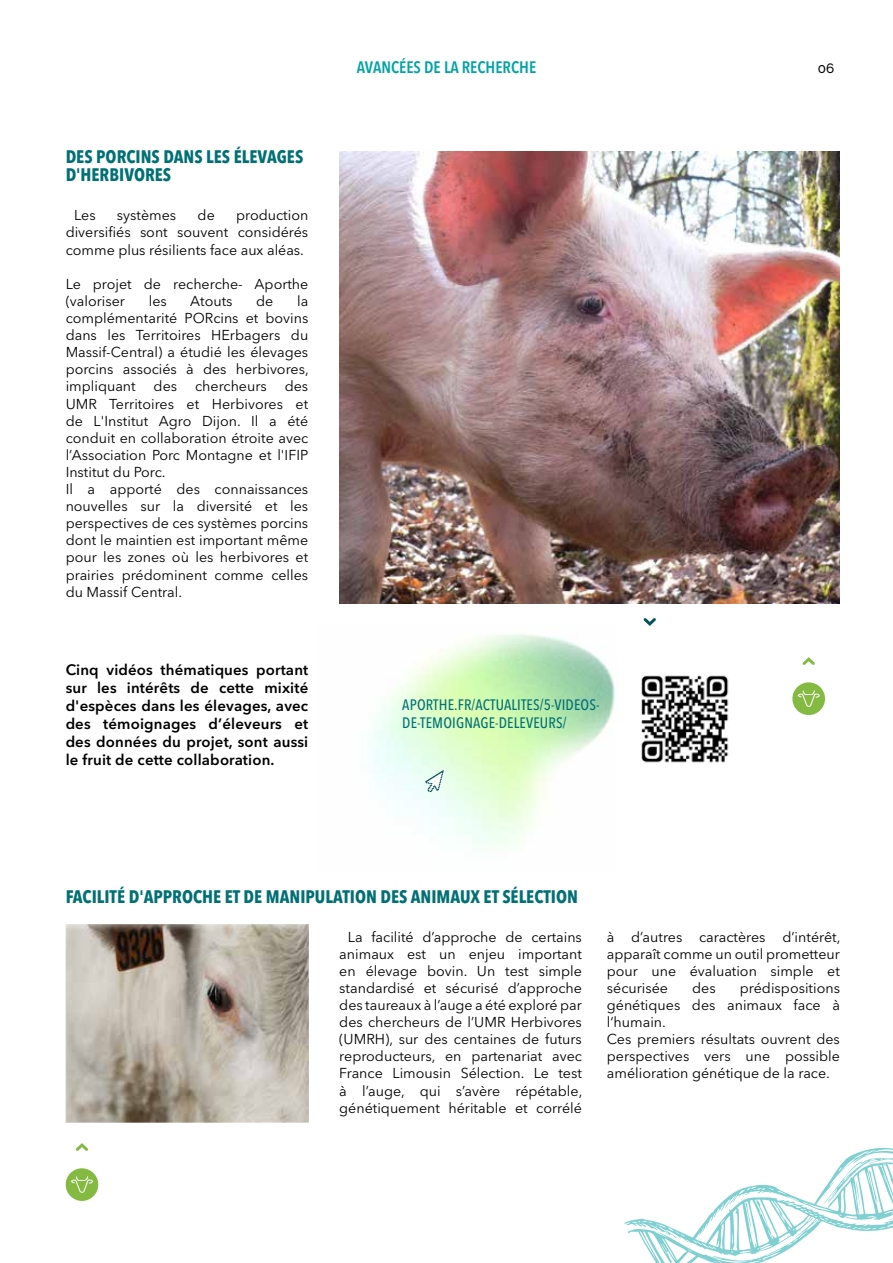
<style>
.page{position:relative;width:893px;height:1263px;background:#fff}
.page>*{position:absolute;margin:0;border:0;box-sizing:border-box;transform-origin:0 0}
.t1{font:700 condensed 18px/18px "Avenir Next LT Pro";color:#007075}
.t2{font:600 condensed 16.5px "Avenir Next LT Pro";color:#00a3a5}
.t3{font:600 15px/18px "Avenir Next LT Pro";letter-spacing:.01em;color:#000;text-align:justify}
.t4{font:500 condensed 15px/18px "Avenir Next LT Pro";letter-spacing:.01em;color:#007075}
.t5{font:14.25px/17.1px "Avenir Next LT Pro";color:#000;text-align:justify}
.t6{font:500 13.5px "Raleway";color:#000}
</style>
<div class="page">
<img style="left:371px;top:634px;width:244px;height:209px">
<svg style="left:644px;top:618px;width:12px;height:8px"></svg>
<svg style="left:425px;top:770px;width:19px;height:22px"></svg>
<svg style="left:624px;top:1148px;width:269px;height:115px"></svg>
<div style="left:65px;top:924px;width:243px;height:199px;background:#fff;opacity:.75"></div>
<svg style="left:803px;top:657px;width:12px;height:8px"></svg>
<svg style="left:76px;top:1143px;width:12px;height:8px"></svg>
<div style="left:792px;top:682px;width:33px;height:33px;background:#85ba42;border-radius:50%"></div>
<svg style="left:798px;top:690px;width:22px;height:17px"></svg>
<div style="left:66px;top:1168px;width:32px;height:33px;background:#85ba42;border-radius:50%"></div>
<svg style="left:71px;top:1176px;width:22px;height:17px"></svg>
<img style="left:339px;top:152px;width:501px;height:452px">
<img style="left:641px;top:675px;width:88px;height:88px">
<p class="t1" style="left:66px;top:147px;width:239px">DES PORCINS DANS LES ÉLEVAGES<br>D'HERBIVORES</p>
<p class="t5" style="left:66px;top:207px;width:244px;text-indent:170px">production diversifiés sont souvent considérés comme plus résilients face aux aléas.</p>
<p class="t5" style="left:66px;top:275px;width:244px">Le projet de recherche- Aporthe (valoriser</p>
<p class="t5" style="left:74px;top:207px;width:23px">Les</p>
<p class="t5" style="left:117px;top:207px;width:61px">systèmes</p>
<p class="t5" style="left:198px;top:207px;width:19px">de</p>
<p class="t5" style="left:66px;top:292px;width:245px;text-indent:231px">la complémentarité PORcins et bovins dans les Territoires HErbagers du Massif-Central) a étudié les élevages porcins associés à des herbivores, impliquant</p>
<p class="t5" style="left:149px;top:292px;width:20px">les</p>
<p class="t5" style="left:190px;top:292px;width:44px">Atouts</p>
<p class="t5" style="left:256px;top:292px;width:19px">de</p>
<p class="t5" style="left:66px;top:378px;width:244px;text-align:left;text-indent:219px">des<br>UMR Territoires et Herbivores et de L'Institut Agro Dijon. Il a été conduit en collaboration étroite avec l’Association Porc Montagne et l'IFIP<br>Institut du Porc.<br>Il a apporté des connaissances nouvelles sur la diversité et les perspectives de ces systèmes porcins dont le maintien est important même pour les zones où les herbivores et prairies prédominent comme celles du Massif Central.</p>
<p class="t5" style="left:154px;top:378px;width:25px">des</p>
<p class="t5" style="left:195px;top:378px;width:73px">chercheurs</p>
<p class="t3" style="left:66px;top:661px;width:244px">Cinq vidéos thématiques portant sur les intérêts de cette mixité d'espèces dans les élevages, avec des témoignages d’éleveurs et des données du projet, sont aussi le fruit de cette collaboration.</p>
<p class="t2" style="left:357px;top:57px;width:181px">AVANCÉES DE LA RECHERCHE</p>
<p class="t4" style="left:402px;top:696px;width:199px">APORTHE.FR/ACTUALITES/5-VIDEOS-<br>DE-TEMOIGNAGE-DELEVEURS/</p>
<p class="t1" style="left:66px;top:888px;width:514px">FACILITÉ D'APPROCHE ET DE MANIPULATION DES ANIMAUX ET SÉLECTION</p>
<p class="t6" style="left:818px;top:61px;width:18px">06</p>
<p class="t5" style="left:339px;top:928px;width:245px;text-align:center">La facilité d’approche de certains animaux est un enjeu important en élevage bovin. Un test simple standardisé et sécurisé d’approche des taureaux à l’auge a été exploré par des chercheurs de l’UMR Herbivores (UMRH), sur des centaines de futurs reproducteurs, en partenariat avec France Limousin Sélection. Le test à l’auge, qui s’avère répétable, génétiquement héritable et corrélé</p>
<p class="t5" style="left:607px;top:928px;width:235px">à d’autres caractères d’intérêt, apparaît comme un outil prometteur pour une évaluation simple et sécurisée</p>
<p class="t5" style="left:607px;top:979px;width:235px;text-align:left;text-indent:133px">prédispositions génétiques des animaux face à l‘humain.<br>Ces premiers résultats ouvrent des perspectives vers une possible amélioration génétique de la race.</p>
<p class="t5" style="left:692px;top:979px;width:25px">des</p>
</div>
